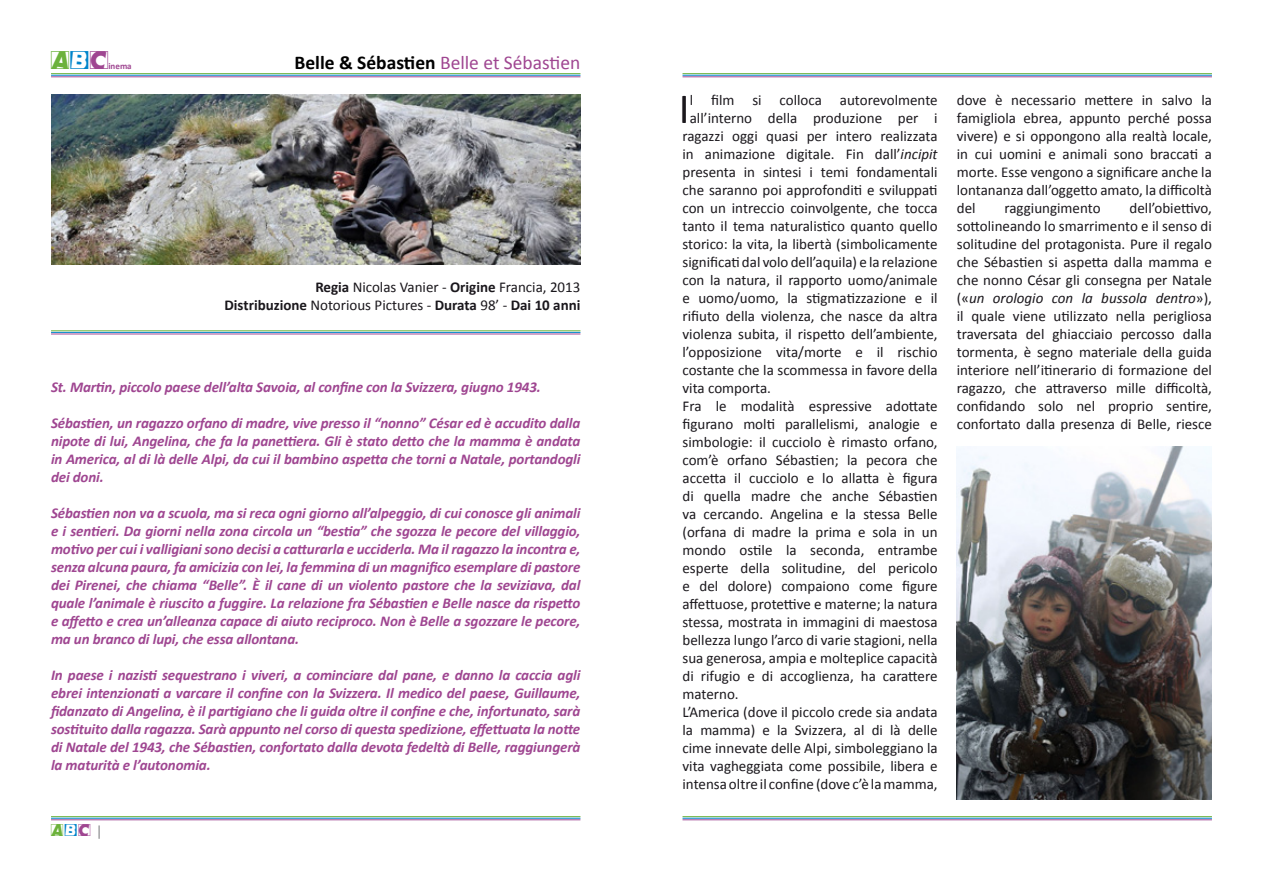
<style>
.page{position:relative;width:1263px;height:893px;background:#fff}
.page>*{position:absolute;margin:0;border:0;box-sizing:border-box;transform-origin:0 0}
.t1{font:43.35px "Calibri";color:#1a171c}
.t2{font:22.5px "Comet Positive";color:#6cb23b}
.t3{font:19.5px "Calibri";color:#9f4691}
.t4{font:15px/18px "Calibri";color:#1a171c;text-align:justify}
.t5{font:italic 700 15px/18px "Calibri";letter-spacing:-.01em;color:#9f4691;text-align:justify}
.t6{font:15px "Comet Positive";color:#6cb23b}
.t7{font:700 9px "Calibri";color:#9f4691}
.s1{font-family:"Comet Negative";color:#0084ca}
.s2{color:#9f4691}
.s3{font-weight:700;color:#000}
.s4{font-weight:700}
.s5{font-family:"Calibri";color:#87888a}
.s6{font-style:italic}
</style>
<div class="page">
<hr style="left:51px;top:73px;width:529px;height:1px;background:#6cb23b">
<hr style="left:51px;top:75px;width:529px;height:1px;background:#0084ca">
<hr style="left:51px;top:77px;width:529px;height:1px;background:#9f4691">
<hr style="left:51px;top:331px;width:529px;height:1px;background:#6cb23b">
<hr style="left:51px;top:332px;width:529px;height:1px;background:#0084ca">
<hr style="left:51px;top:334px;width:529px;height:1px;background:#9f4691">
<hr style="left:682px;top:816px;width:530px;height:1px;background:#6cb23b">
<hr style="left:682px;top:818px;width:530px;height:1px;background:#0084ca">
<hr style="left:682px;top:819px;width:530px;height:1px;background:#9f4691">
<hr style="left:682px;top:73px;width:530px;height:1px;background:#6cb23b">
<hr style="left:682px;top:75px;width:530px;height:1px;background:#0084ca">
<hr style="left:682px;top:77px;width:530px;height:1px;background:#9f4691">
<img style="left:957px;top:446px;width:255px;height:354px">
<img style="left:51px;top:94px;width:529px;height:170px">
<hr style="left:51px;top:816px;width:529px;height:1px;background:#6cb23b">
<hr style="left:51px;top:818px;width:529px;height:1px;background:#0084ca">
<hr style="left:51px;top:819px;width:529px;height:1px;background:#9f4691">
<h2 class="t2" style="left:51px;top:51px;width:61px">A<span class="s1">b</span><span class="s2">C</span></h2>
<p class="t7" style="left:108px;top:60px;width:25px">inema</p>
<h3 class="t3" style="left:295px;top:50px;width:287px"><span class="s3">Belle &amp; Sébastien</span> Belle et Sébastien</h3>
<p class="t4" style="left:224px;top:278px;width:357px;text-align:right"><span class="s4">Regia</span> Nicolas Vanier - <span class="s4">Origine</span> Francia, 2013<br><span class="s4">Distribuzione</span> Notorious Pictures - <span class="s4">Durata</span> 98’ - <span class="s4">Dai 10 anni</span></p>
<p class="t5" style="left:51px;top:378px;width:491px">St. Martin, piccolo paese dell’alta Savoia, al confine con la Svizzera, giugno 1943.</p>
<p class="t5" style="left:51px;top:414px;width:531px">Sébastien, un ragazzo orfano di madre, vive presso il “nonno” César ed è accudito dalla nipote di lui, Angelina, che fa la panettiera. Gli è stato detto che la mamma è andata in America, al di là delle Alpi, da cui il bambino aspetta che torni a Natale, portandogli dei doni.</p>
<p class="t5" style="left:51px;top:504px;width:531px">Sébastien non va a scuola, ma si reca ogni giorno all’alpeggio, di cui conosce gli animali e i sentieri. Da giorni nella zona circola un “bestia” che sgozza le pecore del villaggio, motivo per cui i valligiani sono decisi a catturarla e ucciderla. Ma il ragazzo la incontra e, senza alcuna paura, fa amicizia con lei, la femmina di un magnifico esemplare di pastore dei Pirenei, che chiama “Belle”. È il cane di un violento pastore che la seviziava, dal quale l’animale è riuscito a fuggire. La relazione fra Sébastien e Belle nasce da rispetto e affetto e crea un’alleanza capace di aiuto reciproco. Non è Belle a sgozzare le pecore, ma un branco di lupi, che essa allontana.</p>
<p class="t5" style="left:51px;top:666px;width:531px">In paese i nazisti sequestrano i viveri, a cominciare dal pane, e danno la caccia agli ebrei intenzionati a varcare il confine con la Svizzera. Il medico del paese, Guillaume, fidanzato di Angelina, è il partigiano che li guida oltre il confine e che, infortunato, sarà sostituito dalla ragazza. Sarà appunto nel corso di questa spedizione, effettuata la notte di Natale del 1943, che Sébastien, confortato dalla devota fedeltà di Belle, raggiungerà la maturità e l’autonomia.</p>
<p class="t6" style="left:51px;top:824px;width:53px">A<span class="s1">b</span><span class="s2">C</span> <span class="s5">|</span></p>
<h1 class="t1" style="left:679px;top:81px;width:12px">I</h1>
<p class="t4" style="left:690px;top:91px;width:249px">l film si colloca autorevolmente</p>
<p class="t4" style="left:690px;top:109px;width:249px">all’interno della produzione per i</p>
<p class="t4" style="left:682px;top:127px;width:257px">ragazzi oggi quasi per intero realizzata</p>
<p class="t4" style="left:682px;top:145px;width:257px">in animazione digitale. Fin dall’<span class="s6">incipit</span></p>
<p class="t4" style="left:682px;top:163px;width:257px">presenta in sintesi i temi fondamentali</p>
<p class="t4" style="left:682px;top:181px;width:257px">che saranno poi approfonditi e sviluppati</p>
<p class="t4" style="left:682px;top:199px;width:257px">con un intreccio coinvolgente, che tocca</p>
<p class="t4" style="left:682px;top:217px;width:257px">tanto il tema naturalistico quanto quello</p>
<p class="t4" style="left:682px;top:235px;width:257px">storico: la vita, la libertà (simbolicamente</p>
<p class="t4" style="left:682px;top:253px;width:257px">significati dal volo dell’aquila) e la relazione</p>
<p class="t4" style="left:682px;top:271px;width:257px">con la natura, il rapporto uomo/animale</p>
<p class="t4" style="left:682px;top:289px;width:257px">e uomo/uomo, la stigmatizzazione e il</p>
<p class="t4" style="left:682px;top:307px;width:257px">rifiuto della violenza, che nasce da altra</p>
<p class="t4" style="left:682px;top:325px;width:257px">violenza subita, il rispetto dell’ambiente,</p>
<p class="t4" style="left:682px;top:343px;width:257px">l’opposizione vita/morte e il rischio</p>
<p class="t4" style="left:682px;top:361px;width:257px">costante che la scommessa in favore della</p>
<p class="t4" style="left:682px;top:379px;width:90px">vita comporta.</p>
<p class="t4" style="left:682px;top:397px;width:257px">Fra le modalità espressive adottate</p>
<p class="t4" style="left:682px;top:415px;width:257px">figurano molti parallelismi, analogie e</p>
<p class="t4" style="left:682px;top:433px;width:257px">simbologie: il cucciolo è rimasto orfano,</p>
<p class="t4" style="left:682px;top:451px;width:257px">com’è orfano Sébastien; la pecora che</p>
<p class="t4" style="left:682px;top:469px;width:257px">accetta il cucciolo e lo allatta è figura</p>
<p class="t4" style="left:682px;top:487px;width:257px">di quella madre che anche Sébastien</p>
<p class="t4" style="left:682px;top:505px;width:257px">va cercando. Angelina e la stessa Belle</p>
<p class="t4" style="left:682px;top:523px;width:257px">(orfana di madre la prima e sola in un</p>
<p class="t4" style="left:682px;top:541px;width:257px">mondo ostile la seconda, entrambe</p>
<p class="t4" style="left:682px;top:559px;width:257px">esperte della solitudine, del pericolo</p>
<p class="t4" style="left:682px;top:577px;width:257px">e del dolore) compaiono come figure</p>
<p class="t4" style="left:682px;top:595px;width:257px">affettuose, protettive e materne; la natura</p>
<p class="t4" style="left:682px;top:613px;width:257px">stessa, mostrata in immagini di maestosa</p>
<p class="t4" style="left:682px;top:631px;width:257px">bellezza lungo l’arco di varie stagioni, nella</p>
<p class="t4" style="left:682px;top:649px;width:257px">sua generosa, ampia e molteplice capacità</p>
<p class="t4" style="left:682px;top:667px;width:257px">di rifugio e di accoglienza, ha carattere</p>
<p class="t4" style="left:682px;top:685px;width:58px">materno.</p>
<p class="t4" style="left:682px;top:703px;width:257px">L’America (dove il piccolo crede sia andata</p>
<p class="t4" style="left:682px;top:721px;width:257px">la mamma) e la Svizzera, al di là delle</p>
<p class="t4" style="left:682px;top:739px;width:257px">cime innevate delle Alpi, simboleggiano la</p>
<p class="t4" style="left:682px;top:757px;width:257px">vita vagheggiata come possibile, libera e</p>
<p class="t4" style="left:682px;top:775px;width:257px">intensa oltre il confine (dove c’è la mamma,</p>
<p class="t4" style="left:957px;top:91px;width:257px">dove è necessario mettere in salvo la famigliola ebrea, appunto perché possa vivere) e si oppongono alla realtà locale, in cui uomini e animali sono braccati a morte. Esse vengono a significare anche la lontananza dall’oggetto amato, la difficoltà del</p>
<p class="t4" style="left:957px;top:199px;width:257px;text-indent:173px">dell’obiettivo, sottolineando lo smarrimento e il senso di solitudine del protagonista. Pure il regalo che Sébastien si aspetta dalla mamma e che nonno César gli consegna per Natale («<span class="s6">un orologio con la bussola dentro</span>»), il quale viene utilizzato nella perigliosa traversata del ghiacciaio percosso dalla tormenta, è segno materiale della guida interiore nell’itinerario di formazione del ragazzo, che attraverso mille difficoltà, confidando solo nel proprio sentire, confortato dalla presenza di Belle, riesce</p>
<p class="t4" style="left:1004px;top:199px;width:98px">raggiungimento</p>
</div>
